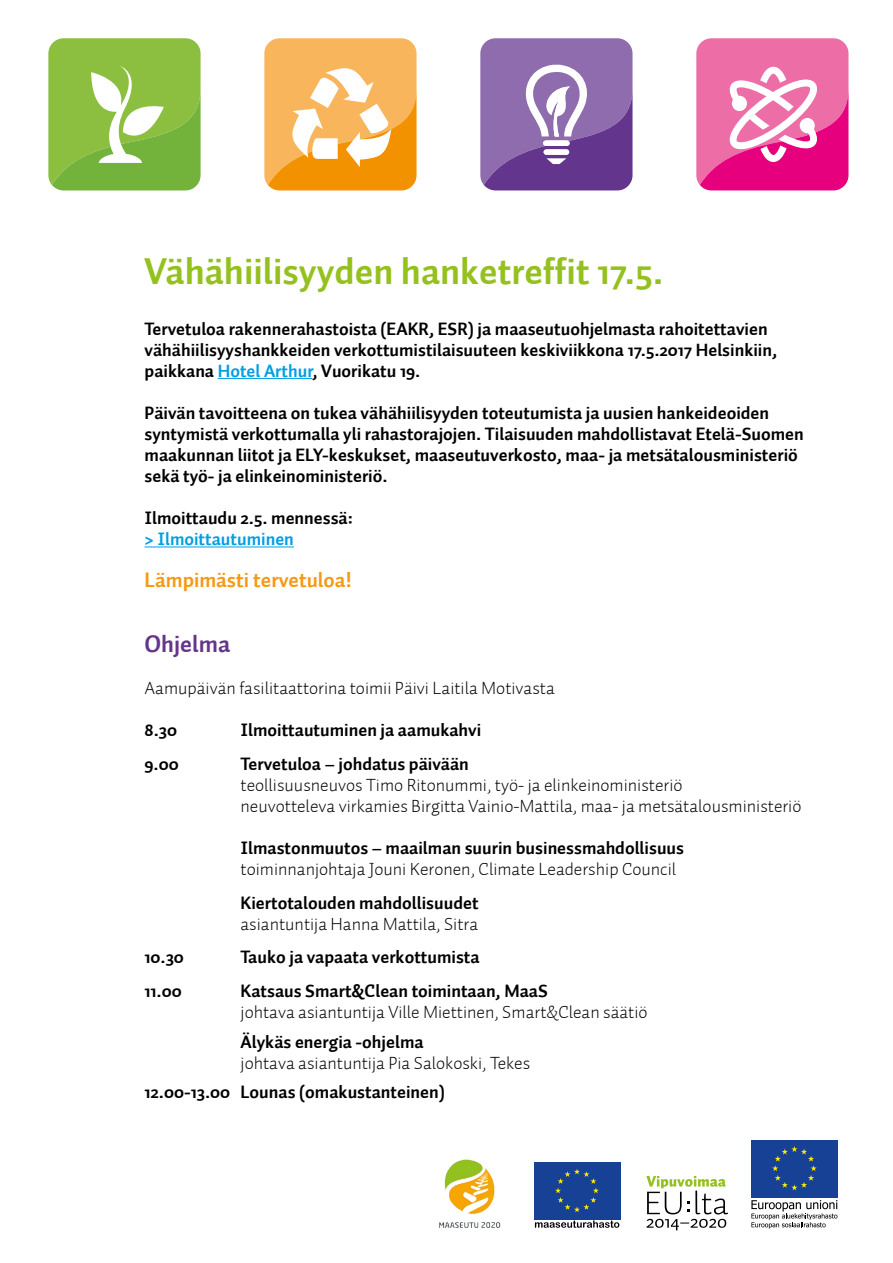
<style>
.page{position:relative;width:893px;height:1263px;background:#fff}
.page>*{position:absolute;margin:0;border:0;box-sizing:border-box;transform-origin:0 0}
.t1{font:700 37.5px "Auto 1";color:#95c11f}
.t2{font:700 24px "Auto 1";color:#64358c}
.t3{font:700 21px "Auto 1";color:#f59916}
.t4{font:700 18px/21px "Auto 1";color:#000}
.t5{font:300 18px/21px "Auto 1";color:#000}
.t6{font:700 18px "Auto 1";color:#009fe3}
.s1{color:#009fe3}
</style>
<div class="page">
<svg style="left:48px;top:38px;width:153px;height:152px;background:#92c355"></svg>
<hr style="left:218px;top:378px;width:94px;height:1px;background:#009fe3">
<hr style="left:145px;top:547px;width:149px;height:1px;background:#009fe3">
<svg style="left:264px;top:38px;width:153px;height:152px"></svg>
<svg style="left:480px;top:38px;width:152px;height:152px;background:#8e6cac"></svg>
<svg style="left:696px;top:38px;width:152px;height:152px;background:#ed65a8"></svg>
<div style="left:751px;top:1140px;width:87px;height:57px;background:#164194"></div>
<svg style="left:772px;top:1146px;width:45px;height:44px"></svg>
<svg style="left:751px;top:1200px;width:86px;height:28px"></svg>
<svg style="left:646px;top:1176px;width:82px;height:54px"></svg>
<div style="left:534px;top:1162px;width:86px;height:57px;background:#164194"></div>
<svg style="left:555px;top:1169px;width:44px;height:43px"></svg>
<svg style="left:535px;top:1220px;width:84px;height:8px"></svg>
<img style="left:439px;top:1159px;width:62px;height:69px">
<h1 class="t1" style="left:145px;top:247px;width:520px">Vähähiilisyyden hanketreffit 17.5.</h1>
<p class="t4" style="left:145px;top:319px;width:634px">Tervetuloa rakennerahastoista (EAKR, ESR) ja maaseutuohjelmasta rahoitettavien vähähiilisyyshankkeiden verkottumistilaisuuteen keskiviikkona 17.5.2017 Helsinkiin, paikkana <span class="s1">Hotel Arthur</span>, Vuorikatu 19.</p>
<p class="t4" style="left:145px;top:403px;width:661px">Päivän tavoitteena on tukea vähähiilisyyden toteutumista ja uusien hankeideoiden syntymistä verkottumalla yli rahastorajojen. Tilaisuuden mahdollistavat Etelä-Suomen maakunnan liitot ja ELY-keskukset, maaseutuverkosto, maa- ja metsätalousministeriö sekä työ- ja elinkeinoministeriö.</p>
<p class="t4" style="left:145px;top:508px;width:210px">Ilmoittaudu 2.5. mennessä:</p>
<p class="t6" style="left:145px;top:528px;width:151px">&gt; Ilmoittautuminen</p>
<p class="t3" style="left:145px;top:567px;width:209px">Lämpimästi tervetuloa!</p>
<h2 class="t2" style="left:145px;top:628px;width:87px">Ohjelma</h2>
<p class="t5" style="left:145px;top:677px;width:412px">Aamupäivän fasilitaattorina toimii Päivi Laitila Motivasta</p>
<p class="t4" style="left:145px;top:720px;width:34px">8.30</p>
<p class="t4" style="left:241px;top:720px;width:242px">Ilmoittautuminen ja aamukahvi</p>
<p class="t4" style="left:145px;top:754px;width:36px">9.00</p>
<p class="t4" style="left:241px;top:754px;width:230px">Tervetuloa – johdatus päivään</p>
<p class="t5" style="left:241px;top:774px;width:562px">teollisuusneuvos Timo Ritonummi, työ- ja elinkeinoministeriö<br>neuvotteleva virkamies Birgitta Vainio-Mattila, maa- ja metsätalousministeriö</p>
<p class="t4" style="left:241px;top:838px;width:445px">Ilmastonmuutos – maailman suurin businessmahdollisuus</p>
<p class="t5" style="left:241px;top:858px;width:437px">toiminnanjohtaja Jouni Keronen, Climate Leadership Council</p>
<p class="t4" style="left:241px;top:892px;width:240px">Kiertotalouden mahdollisuudet</p>
<p class="t5" style="left:241px;top:913px;width:239px">asiantuntija Hanna Mattila, Sitra</p>
<p class="t4" style="left:145px;top:947px;width:41px">10.30</p>
<p class="t4" style="left:241px;top:947px;width:241px">Tauko ja vapaata verkottumista</p>
<p class="t4" style="left:145px;top:981px;width:39px">11.00</p>
<p class="t4" style="left:241px;top:981px;width:309px">Katsaus Smart&amp;Clean toimintaan, MaaS</p>
<p class="t5" style="left:241px;top:1002px;width:408px">johtava asiantuntija Ville Miettinen, Smart&amp;Clean säätiö</p>
<p class="t4" style="left:241px;top:1031px;width:185px">Älykäs energia -ohjelma</p>
<p class="t5" style="left:241px;top:1052px;width:291px">johtava asiantuntija Pia Salokoski, Tekes</p>
<p class="t4" style="left:145px;top:1082px;width:302px">12.00-13.00 Lounas (omakustanteinen)</p>
</div>
